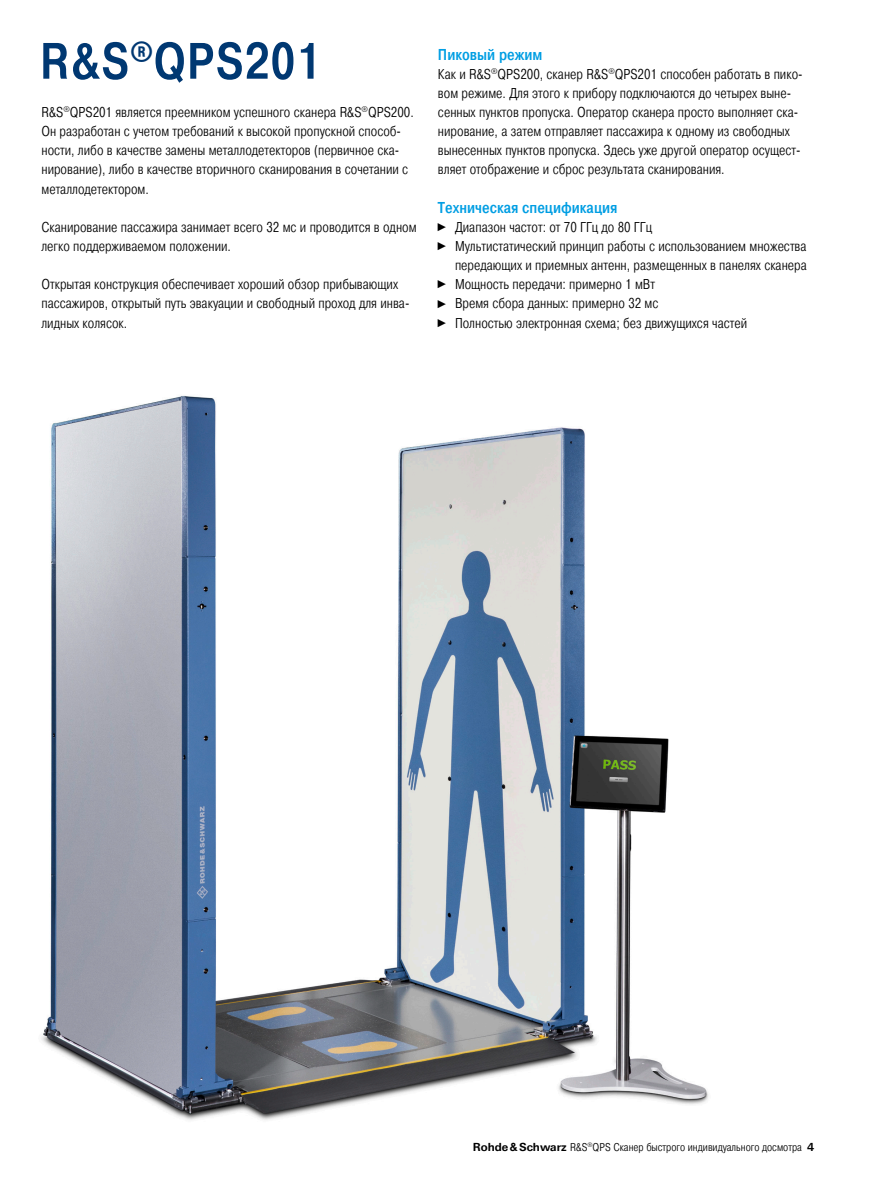
<style>
.page{position:relative;width:893px;height:1191px;background:#fff}
.page>*{position:absolute;margin:0;border:0;box-sizing:border-box;transform-origin:0 0}
.Seiten_Headline_34Pt{font:500 51px "Pragmatica Cond";letter-spacing:.02em;color:#003872}
.Absatzfett_cyan{font:500 15.75px "Pragmatica Cond";color:#009ee3}
.Haupttext_ohne_Absta{font:300 14.25px/19.2px "Pragmatica Cond";color:#000}
.Haupttext{font:300 14.25px/19.2px "Pragmatica Cond";color:#000}
.t1{font:300 11.25px "Pragmatica Cond";color:#000}
.s1{font-family:"Arial Narrow";font-weight:400;font-size:11.4px}
.s2{font-family:"Linotype Univers 630";font-weight:700}
</style>
<div class="page">
<img style="left:41px;top:395px;width:668px;height:725px">
<p class="Seiten_Headline_34Pt" style="left:40px;top:31px;width:283px">R&amp;S<sup>®</sup>QPS201</p>
<p class="Haupttext_ohne_Absta" style="left:41px;top:103px;width:374px">R&amp;S<sup>®</sup>QPS201 является преемником успешного сканера R&amp;S<sup>®</sup>QPS200.<br>Он разработан с учетом требований к высокой пропускной способ&shy;ности, либо в качестве замены металлодетекторов (первичное ска&shy;нирование), либо в качестве вторичного сканирования в сочетании с металлодетектором.</p>
<p class="Haupttext" style="left:41px;top:217px;width:377px">Сканирование пассажира занимает всего 32 мс и проводится в одном легко поддерживаемом положении.</p>
<p class="Haupttext" style="left:41px;top:275px;width:369px">Открытая конструкция обеспечивает хороший обзор прибывающих пассажиров, открытый путь эвакуации и свободный проход для инва&shy;лидных колясок.</p>
<p class="Absatzfett_cyan" style="left:438px;top:45px;width:106px">Пиковый режим</p>
<p class="Haupttext_ohne_Absta" style="left:438px;top:64px;width:366px">Как и R&amp;S<sup>®</sup>QPS200, сканер R&amp;S<sup>®</sup>QPS201 способен работать в пико&shy;вом режиме. Для этого к прибору подключаются до четырех выне&shy;сенных пунктов пропуска. Оператор сканера просто выполняет ска&shy;нирование, а затем отправляет пассажира к одному из свободных вынесенных пунктов пропуска. Здесь уже другой оператор осущест&shy;вляет отображение и сброс результата сканирования.</p>
<p class="Absatzfett_cyan" style="left:438px;top:198px;width:181px">Техническая спецификация</p>
<p class="Haupttext_ohne_Absta" style="left:438px;top:217px;width:216px"><span class="s1">►</span> Диапазон частот: от 70 ГГц до 80 ГГц</p>
<p class="Haupttext_ohne_Absta" style="left:438px;top:237px;width:370px;text-align:right"><span class="s1">►</span> Мультистатический принцип работы с использованием множества передающих и приемных антенн, размещенных в панелях сканера</p>
<p class="Haupttext_ohne_Absta" style="left:438px;top:275px;width:219px"><span class="s1">►</span> Мощность передачи: примерно 1 мВт</p>
<p class="Haupttext_ohne_Absta" style="left:438px;top:294px;width:222px"><span class="s1">►</span> Время сбора данных: примерно 32 мс</p>
<p class="Haupttext_ohne_Absta" style="left:438px;top:313px;width:311px"><span class="s1">►</span> Полностью электронная схема; без движущихся частей</p>
<p class="t1" style="left:473px;top:1140px;width:343px"><span class="s2">Rohde&amp;Schwarz</span> R&amp;S<sup>®</sup>QPS Сканер быстрого индивидуального досмотра <span class="s2">4</span></p>
</div>
